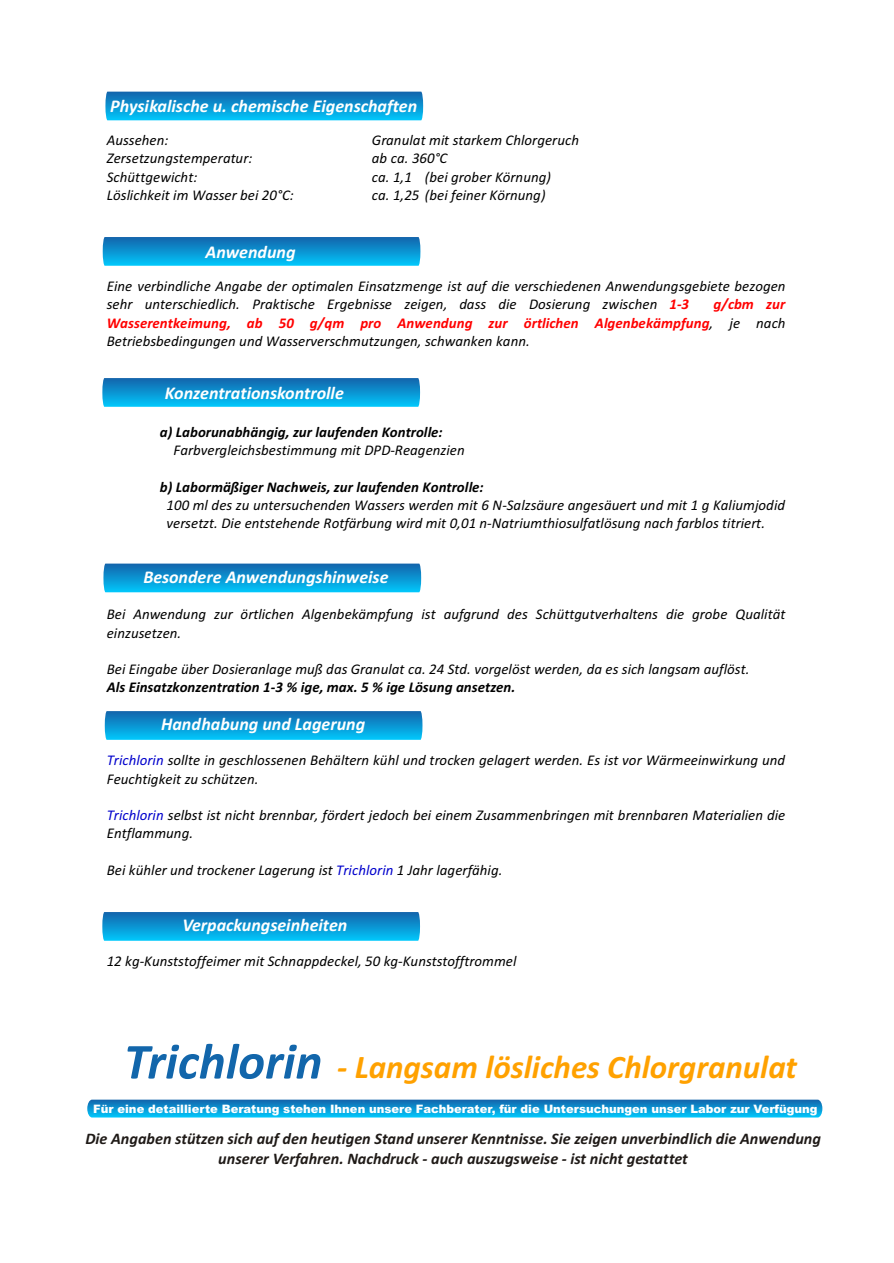
<style>
.page{position:relative;width:894px;height:1263px;background:#fff}
.page>*{position:absolute;margin:0;border:0;box-sizing:border-box;transform-origin:0 0}
.t1{font:italic 700 33px "Calibri";color:#ffa100}
.t2{font:italic 700 18px "Calibri";color:#fff}
.t3{font:italic 700 16.2px/19.8px "Calibri";color:#1f1a17;text-align:center}
.t4{font:italic 14.85px/18.3px "Calibri";letter-spacing:.005em;color:#000}
.t5{font:italic 700 14.85px "Calibri";letter-spacing:.005em;color:#000}
.t6{font:italic 700 14.85px/18.1px "Calibri";letter-spacing:.005em;color:#f00;text-align:justify}
.t7{font:italic 900 11.55px "Arial";color:#fff}
.s1{font-weight:700;color:#f00}
.s2{font-weight:400;color:#000}
.s3{color:#00c}
.s4{font-size:51px;color:#1266ab}
</style>
<div class="page">
<svg style="left:103px;top:564px;width:318px;height:28px;background:#0b95d2"></svg>
<svg style="left:105px;top:711px;width:317px;height:29px;background:#0d96d3"></svg>
<svg style="left:102px;top:912px;width:318px;height:29px;background:#0d96d3"></svg>
<svg style="left:102px;top:378px;width:318px;height:29px;background:#0d96d3"></svg>
<svg style="left:103px;top:237px;width:317px;height:29px;background:#0d96d3"></svg>
<svg style="left:105px;top:92px;width:318px;height:28px;background:#0b95d2"></svg>
<svg style="left:87px;top:1100px;width:735px;height:18px;background:#119ad5"></svg>
<p class="t2" style="left:110px;top:99px;width:308px">Physikalische u. chemische Eigenschaften</p>
<p class="t4" style="left:107px;top:132px;width:63px">Aussehen:</p>
<p class="t4" style="left:372px;top:132px;width:209px">Granulat mit starkem Chlorgeruch</p>
<p class="t4" style="left:107px;top:150px;width:147px">Zersetzungstemperatur:</p>
<p class="t4" style="left:372px;top:150px;width:77px">ab ca. 360°C</p>
<p class="t4" style="left:107px;top:169px;width:92px">Schüttgewicht:</p>
<p class="t4" style="left:372px;top:169px;width:181px">ca. 1,1 (bei grober Körnung)</p>
<p class="t4" style="left:107px;top:187px;width:189px">Löslichkeit im Wasser bei 20°C:</p>
<p class="t4" style="left:372px;top:187px;width:175px">ca. 1,25 (bei feiner Körnung)</p>
<p class="t2" style="left:206px;top:244px;width:91px">Anwendung</p>
<p class="t4" style="left:107px;top:278px;width:680px">Eine verbindliche Angabe der optimalen Einsatzmenge ist auf die verschiedenen Anwendungsgebiete bezogen sehr unterschiedlich. Praktische Ergebnisse zeigen, dass die Dosierung zwischen <span class="s1">1-3</span></p>
<p class="t6" style="left:107px;top:296px;width:680px;text-indent:607px">g/cbm zur Wasserentkeimung, ab 50 g/qm pro Anwendung zur örtlichen Algenbekämpfung<span class="s2">, je nach Betriebsbedingungen und Wasserverschmutzungen, schwanken kann.</span></p>
<p class="t2" style="left:165px;top:385px;width:181px">Konzentrationskontrolle</p>
<p class="t5" style="left:160px;top:426px;width:284px">a) Laborunabhängig, zur laufenden Kontrolle:</p>
<p class="t4" style="left:173px;top:442px;width:293px">Farbvergleichsbestimmung mit DPD-Reagenzien</p>
<p class="t5" style="left:160px;top:481px;width:325px">b) Labormäßiger Nachweis, zur laufenden Kontrolle:</p>
<p class="t4" style="left:166px;top:497px;width:620px">100 ml des zu untersuchenden Wassers werden mit 6 N-Salzsäure angesäuert und mit 1 g Kaliumjodid versetzt. Die entstehende Rotfärbung wird mit 0,01 n-Natriumthiosulfatlösung nach farblos titriert.</p>
<p class="t2" style="left:143px;top:569px;width:247px">Besondere Anwendungshinweise</p>
<p class="t4" style="left:107px;top:607px;width:680px">Bei Anwendung zur örtlichen Algenbekämpfung ist aufgrund des Schüttgutverhaltens die grobe Qualität einzusetzen.</p>
<p class="t4" style="left:107px;top:661px;width:644px">Bei Eingabe über Dosieranlage muß das Granulat ca. 24 Std. vorgelöst werden, da es sich langsam auflöst.</p>
<p class="t5" style="left:107px;top:681px;width:410px">Als Einsatzkonzentration 1-3 % ige, max. 5 % ige Lösung ansetzen.</p>
<p class="t2" style="left:161px;top:716px;width:206px">Handhabung und Lagerung</p>
<p class="t4" style="left:107px;top:753px;width:680px"><span class="s3">Trichlorin</span> sollte in geschlossenen Behältern kühl und trocken gelagert werden. Es ist vor Wärmeeinwirkung und<br>Feuchtigkeit zu schützen.</p>
<p class="t4" style="left:107px;top:807px;width:680px"><span class="s3">Trichlorin</span> selbst ist nicht brennbar, fördert jedoch bei einem Zusammenbringen mit brennbaren Materialien die<br>Entflammung.</p>
<p class="t4" style="left:107px;top:862px;width:397px">Bei kühler und trockener Lagerung ist <span class="s3">Trichlorin</span> 1 Jahr lagerfähig.</p>
<p class="t2" style="left:182px;top:918px;width:167px">Verpackungseinheiten</p>
<p class="t4" style="left:107px;top:953px;width:411px">12 kg-Kunststoffeimer mit Schnappdeckel, 50 kg-Kunststofftrommel</p>
<h1 class="t1" style="left:124px;top:1053px;width:675px"><span class="s4">Trichlorin</span> - Langsam lösliches Chlorgranulat</h1>
<p class="t7" style="left:93px;top:1105px;width:726px">Für eine detaillierte Beratung stehen Ihnen unsere Fachberater, für die Untersuchungen unser Labor zur Verfügung</p>
<p class="t3" style="left:85px;top:1130px;width:737px">Die Angaben stützen sich auf den heutigen Stand unserer Kenntnisse. Sie zeigen unverbindlich die Anwendung unserer Verfahren. Nachdruck - auch auszugsweise - ist nicht gestattet</p>
</div>
